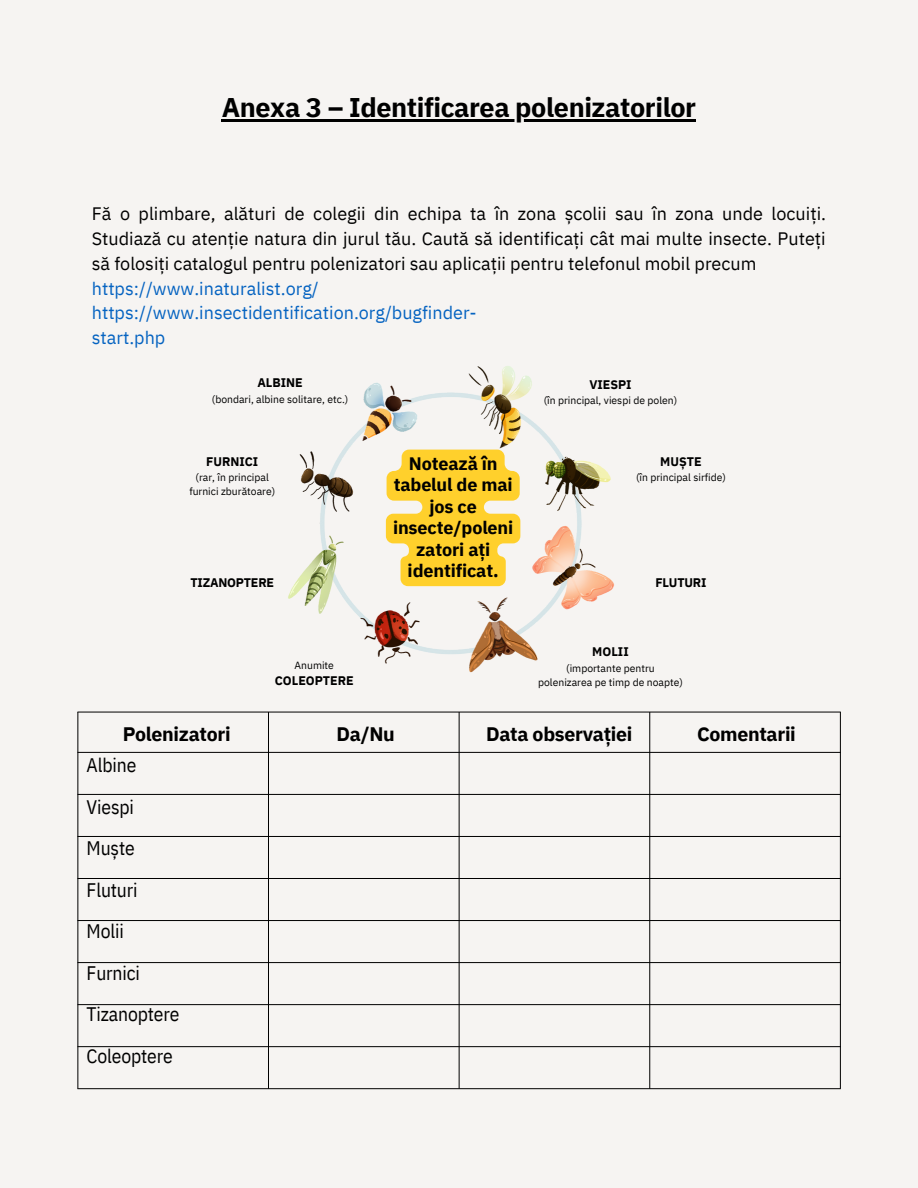
<style>
.page{position:relative;width:918px;height:1188px;background:#f6f4f2}
.page>*{position:absolute;margin:0;border:0;box-sizing:border-box;transform-origin:0 0}
.t1{font:700 27px "IBM Plex Sans";letter-spacing:-.015em;color:#000}
.t2{font:19.5px/41.5px "IBM Plex Sans Cond";letter-spacing:-.01em;color:#000}
.t3{font:700 19.5px "IBM Plex Sans";letter-spacing:-.015em;color:#000}
.t4{font:18px/24.8px "IBM Plex Sans";color:#000;text-align:justify}
.t5{font:18px/24.8px "IBM Plex Sans";color:#0563c1}
.t6{font:700 18px/21.3px "IBM Plex Sans";letter-spacing:-.01em;color:#000;text-align:center}
.t7{font:700 12.45px "IBM Plex Sans";color:#000}
.t8{font:10.35px/14px "IBM Plex Sans";color:#000;text-align:center}
</style>
<div class="page">
<hr style="left:77px;top:712px;width:1px;height:377px;background:#000">
<hr style="left:268px;top:712px;width:1px;height:377px;background:#000">
<hr style="left:459px;top:712px;width:1px;height:377px;background:#000">
<hr style="left:649px;top:712px;width:1px;height:377px;background:#000">
<hr style="left:840px;top:712px;width:1px;height:377px;background:#000">
<hr style="left:77px;top:712px;width:764px;height:1px;background:#000">
<hr style="left:77px;top:752px;width:764px;height:1px;background:#000">
<hr style="left:77px;top:794px;width:764px;height:1px;background:#000">
<hr style="left:77px;top:836px;width:764px;height:1px;background:#000">
<hr style="left:77px;top:878px;width:764px;height:1px;background:#000">
<hr style="left:77px;top:920px;width:764px;height:1px;background:#000">
<hr style="left:77px;top:962px;width:764px;height:1px;background:#000">
<hr style="left:77px;top:1004px;width:764px;height:1px;background:#000">
<hr style="left:77px;top:1046px;width:764px;height:1px;background:#000">
<hr style="left:77px;top:1088px;width:764px;height:1px;background:#000">
<hr style="left:222px;top:119px;width:474px;height:3px;background:#000">
<img style="left:288px;top:366px;width:326px;height:307px">
<svg style="left:386px;top:450px;width:134px;height:136px"></svg>
<h1 class="t1" style="left:222px;top:90px;width:476px">Anexa 3 – Identificarea polenizatorilor</h1>
<p class="t4" style="left:92px;top:201px;width:736px">Fă o plimbare, alături de colegii din echipa ta în zona școlii sau în zona unde locuiți.<br>Studiază cu atenție natura din jurul tău. Caută să identificați cât mai multe insecte. Puteți să folosiți catalogul pentru polenizatori sau aplicații pentru telefonul mobil precum</p>
<p class="t5" style="left:92px;top:275px;width:387px">https://www.inaturalist.org/ https://www.insectidentification.org/bugfinder&shy;start.php</p>
<p class="t7" style="left:257px;top:374px;width:47px">ALBINE</p>
<p class="t8" style="left:212px;top:392px;width:138px">(bondari, albine solitare, etc.)</p>
<p class="t7" style="left:589px;top:376px;width:44px">VIESPI</p>
<p class="t8" style="left:544px;top:393px;width:135px">(în principal, viespi de polen)</p>
<p class="t7" style="left:206px;top:453px;width:54px">FURNICI</p>
<p class="t8" style="left:189px;top:471px;width:87px">(rar, în principal furnici zburătoare)</p>
<p class="t7" style="left:190px;top:574px;width:85px">TIZANOPTERE</p>
<p class="t6" style="left:393px;top:453px;width:122px">Notează în tabelul de mai jos ce insecte/poleni zatori ați identificat.</p>
<p class="t7" style="left:660px;top:453px;width:43px">MUȘTE</p>
<p class="t8" style="left:636px;top:471px;width:91px">(în principal sirfide)</p>
<p class="t7" style="left:655px;top:574px;width:53px">FLUTURI</p>
<p class="t8" style="left:295px;top:658px;width:41px">Anumite</p>
<p class="t7" style="left:275px;top:672px;width:80px">COLEOPTERE</p>
<p class="t7" style="left:592px;top:644px;width:38px">MOLII</p>
<p class="t8" style="left:538px;top:661px;width:146px">(importante pentru polenizarea pe timp de noapte)</p>
<p class="t3" style="left:123px;top:721px;width:109px">Polenizatori</p>
<p class="t3" style="left:337px;top:721px;width:60px">Da/Nu</p>
<p class="t2" style="left:87px;top:744px;width:94px">Albine<br>Viespi<br>Muște<br>Fluturi<br>Molii<br>Furnici<br>Tizanoptere<br>Coleoptere</p>
<p class="t3" style="left:486px;top:721px;width:148px">Data observației</p>
<p class="t3" style="left:697px;top:721px;width:100px">Comentarii</p>
</div>
